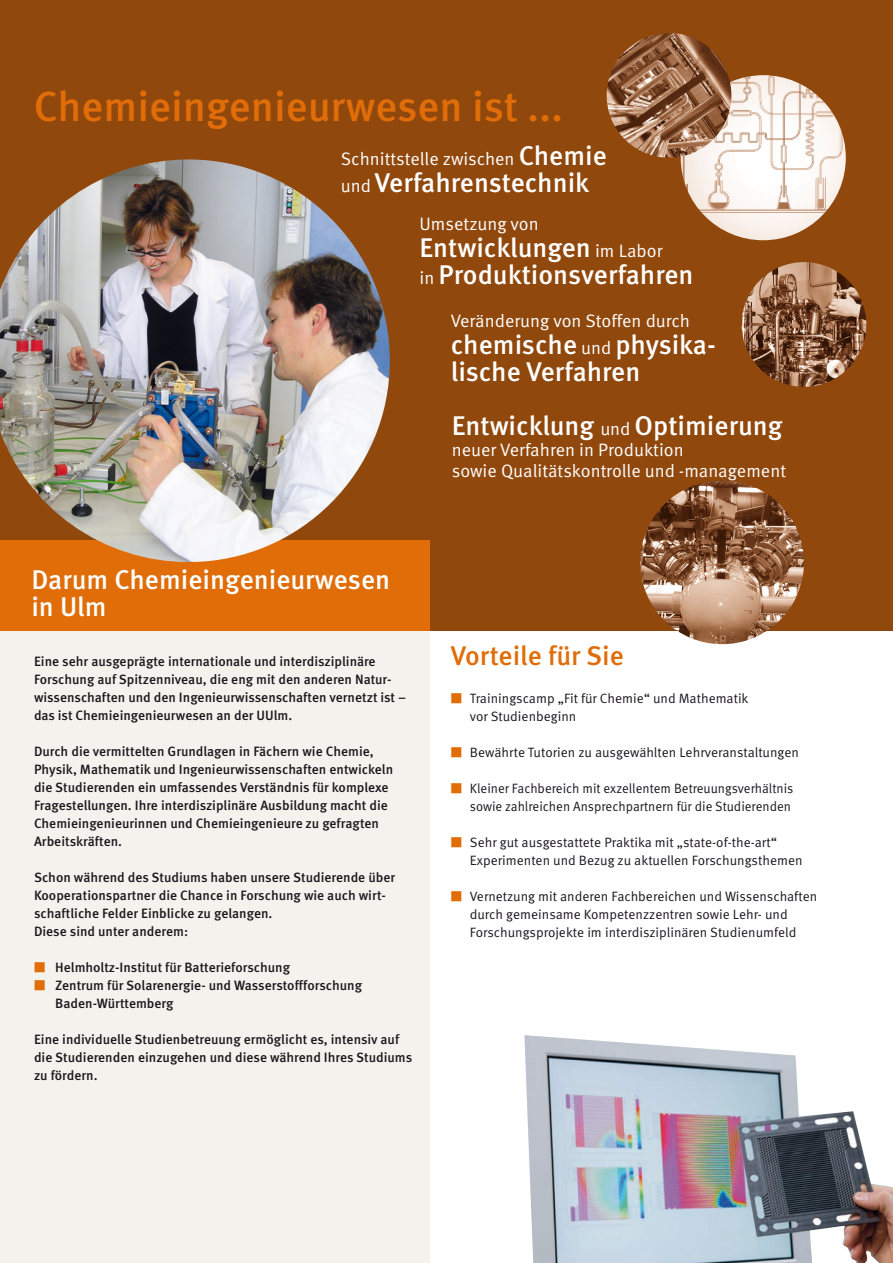
<style>
.page{position:relative;width:893px;height:1263px;background:#fff}
.page>*{position:absolute;margin:0;border:0;box-sizing:border-box;transform-origin:0 0}
.ueberschrift{font:500 42px "Meta OT";color:#e06d08}
.lauftext{font:500 27px/27px "Meta OT";color:#fff}
.ueberschrift-2{font:500 27px/27px "Meta OT";color:#fff}
.ueberschrift-3{font:500 27px "Meta OT";color:#e06d08}
.lauftext-2{font:18px "Meta OT Norm";color:#fff}
.lauftext-3{font:500 13.5px/18px "Meta OT";color:#1a171c}
.lauftext-4{font:13.5px/18px "Meta OT Norm";color:#1a171c}
.lauftext-5{font:13.5px/18px "Meta OT Norm";color:#1a171c;text-align:right;scale:.96 1}
.s1{font-family:"Meta OT";font-weight:500;font-size:27px}
.s2{font-family:"Meta OT Norm";font-weight:400;font-size:18px}
.s3{font-family:"Meta OT Norm";font-weight:400;color:#e06d08}
.s4{color:#e06d08}
</style>
<div class="page">
<div style="left:0;top:625px;width:429px;height:638px;background:#f3f2ed"></div>
<div style="left:0;top:0;width:893px;height:630px;background:#91480d"></div>
<img style="left:524px;top:1035px;width:369px;height:228px">
<div style="left:0;top:540px;width:429px;height:90px;background:#e06d08"></div>
<img style="left:681px;top:75px;width:165px;height:165px;border-radius:83px">
<img style="left:0;top:159px;width:390px;height:403px">
<img style="left:640px;top:480px;width:164px;height:164px;border-radius:82px">
<img style="left:742px;top:262px;width:124px;height:125px;border-radius:62px">
<img style="left:607px;top:33px;width:124px;height:124px">
<p class="ueberschrift" style="left:34px;top:80px;width:531px">Chemieingenieurwesen ist ...</p>
<p class="lauftext-2" style="left:341px;top:148px;width:268px">Schnittstelle zwischen <span class="s1">Chemie</span></p>
<p class="lauftext" style="left:341px;top:170px;width:250px"><span class="s2">und</span> Verfahrenstechnik</p>
<p class="lauftext-2" style="left:420px;top:212px;width:121px">Umsetzung von</p>
<p class="lauftext" style="left:420px;top:234px;width:245px">Entwicklungen <span class="s2">im Labor</span></p>
<p class="lauftext" style="left:420px;top:261px;width:276px"><span class="s2">in</span> Produktionsverfahren</p>
<p class="lauftext-2" style="left:451px;top:310px;width:241px">Veränderung von Stoffen durch</p>
<p class="lauftext" style="left:451px;top:332px;width:267px">chemische <span class="s2">und</span> physika&shy;lische Verfahren</p>
<p class="lauftext" style="left:452px;top:413px;width:332px">Entwicklung <span class="s2">und</span> Optimierung</p>
<p class="lauftext-2" style="left:452px;top:439px;width:233px">neuer Verfahren in Produktion</p>
<p class="lauftext-2" style="left:452px;top:460px;width:336px">sowie Qualitätskontrolle und -management</p>
<p class="ueberschrift-2" style="left:31px;top:567px;width:360px">Darum Chemieingenieurwesen in Ulm</p>
<p class="lauftext-3" style="left:34px;top:653px;width:343px">Eine sehr ausgeprägte internationale und interdisziplinäre</p>
<p class="lauftext-3" style="left:34px;top:671px;width:359px">Forschung auf Spitzenniveau, die eng mit den anderen Natur-</p>
<p class="lauftext-3" style="left:34px;top:689px;width:374px">wissenschaften und den Ingenieurwissenschaften vernetzt ist – das ist Chemieingenieurwesen an der UUlm.</p>
<p class="lauftext-3" style="left:34px;top:743px;width:361px">Durch die vermittelten Grundlagen in Fächern wie Chemie, Physik, Mathematik und Ingenieurwissenschaften entwickeln die Studierenden ein umfassendes Verständnis für komplexe Fragestellungen. Ihre interdisziplinäre Ausbildung macht die Chemieingenieurinnen und Chemieingenieure zu gefragten Arbeitskräften.</p>
<p class="lauftext-3" style="left:34px;top:869px;width:363px">Schon während des Studiums haben unsere Studierende über<br>Kooperationspartner die Chance in Forschung wie auch wirt&shy;schaftliche Felder Einblicke zu gelangen.</p>
<p class="lauftext-3" style="left:34px;top:922px;width:156px">Diese sind unter anderem:</p>
<p class="lauftext-3" style="left:34px;top:959px;width:258px"><span class="s3">■</span> Helmholtz-Institut für Batterieforschung</p>
<p class="lauftext-3" style="left:55px;top:977px;width:308px;text-indent:-21px"><span class="s3">■</span> Zentrum für Solarenergie- und Wasserstoffforschung<br>Baden-Württemberg</p>
<p class="lauftext-3" style="left:34px;top:1031px;width:380px">Eine individuelle Studienbetreuung ermöglicht es, intensiv auf die Studierenden einzugehen und diese während Ihres Studiums zu fördern.</p>
<p class="ueberschrift-3" style="left:451px;top:639px;width:175px">Vorteile für Sie</p>
<p class="lauftext-4" style="left:470px;top:689px;width:280px;text-indent:-19px"><span class="s4">■</span> Trainingscamp „Fit für Chemie“ und Mathematik vor Studienbeginn</p>
<p class="lauftext-4" style="left:451px;top:743px;width:350px"><span class="s4">■</span> Bewährte Tutorien zu ausgewählten Lehrveranstaltungen</p>
<p class="lauftext-5" style="left:451px;top:779px;width:358px"><span class="s4">■</span> Kleiner Fachbereich mit exzellentem Betreuungsverhältnis sowie zahlreichen Ansprechpartnern für die Studierenden</p>
<p class="lauftext-4" style="left:470px;top:833px;width:334px;text-indent:-19px"><span class="s4">■</span> Sehr gut ausgestattete Praktika mit „state-of-the-art“<br>Experimenten und Bezug zu aktuellen Forschungsthemen</p>
<p class="lauftext-4" style="left:470px;top:887px;width:349px;text-indent:-19px"><span class="s4">■</span> Vernetzung mit anderen Fachbereichen und Wissenschaften durch gemeinsame Kompetenzzentren sowie Lehr- und<br>Forschungsprojekte im interdisziplinären Studienumfeld</p>
</div>
